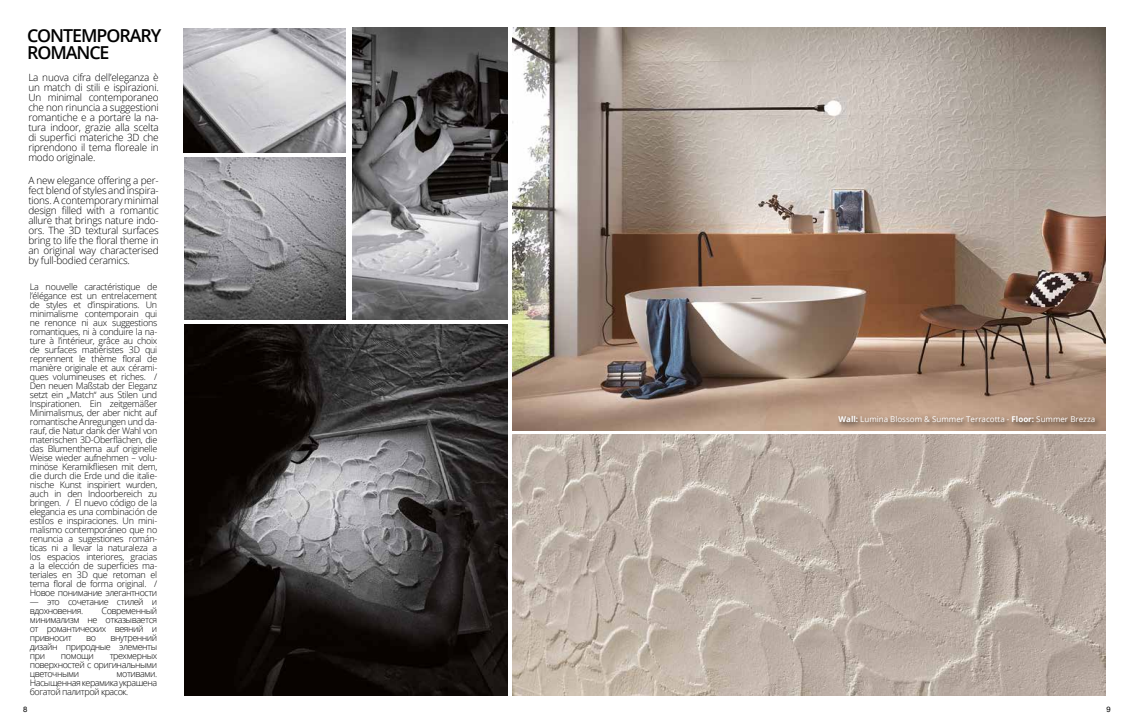
<style>
.page{position:relative;width:1134px;height:723px;background:#fff}
.page>*{position:absolute;margin:0;border:0;box-sizing:border-box;transform-origin:0 0}
.t1{font:600 17.8px/17.1px "Open Sans";letter-spacing:-.06em;color:#000}
.t2{font:300 10px/10px "Open Sans";letter-spacing:-.02em;color:#000;text-align:justify}
.t3{font:300 9px/9px "Open Sans";letter-spacing:-.05em;color:#000;text-align:justify}
.t4{font:8px "Open Sans";color:#fff}
.t5{font:7.7px "Helvetica Neue LT Com";color:#000}
.s1{font-weight:700}
</style>
<div class="page">
<img style="left:513px;top:27px;width:593px;height:403px">
<img style="left:184px;top:325px;width:323px;height:370px">
<img style="left:184px;top:158px;width:162px;height:161px">
<img style="left:352px;top:27px;width:155px;height:292px">
<img style="left:184px;top:28px;width:162px;height:124px">
<div style="left:836px;top:413px;width:266px;height:17px;background:#000;opacity:.75"></div>
<img style="left:513px;top:435px;width:592px;height:260px">
<h1 class="t1" style="left:27px;top:27px;width:136px">CONTEMPORARY<br>ROMANCE</h1>
<p class="t2" style="left:28px;top:72px;width:132px">La nuova cifra dell’eleganza è un match di stili e ispirazioni.<br>Un minimal contemporaneo che non rinuncia a suggestioni romantiche e a portare la na&shy;tura indoor, grazie alla scelta di superfici materiche 3D che riprendono il tema floreale in modo originale.</p>
<p class="t2" style="left:28px;top:175px;width:132px">A new elegance offering a per&shy;fect blend of styles and inspira&shy;tions. A contemporary minimal design filled with a romantic allure that brings nature indo&shy;ors. The 3D textural surfaces bring to life the floral theme in an original way characterised by full-bodied ceramics.</p>
<p class="t3" style="left:30px;top:281px;width:129px">La nouvelle caractéristique de l’élégance est un entrelacement de styles et d’inspirations. Un minimalisme contemporain qui ne renonce ni aux suggestions romantiques, ni à conduire la na&shy;ture à l’intérieur, grâce au choix de surfaces matiéristes 3D qui reprennent le thème floral de manière originale et aux cérami&shy;ques volumineuses et riches. / Den neuen Maßstab der Eleganz setzt ein „Match“ aus Stilen und Inspirationen. Ein zeitgemäßer Minimalismus, der aber nicht auf romantische Anregungen und da&shy;rauf, die Natur dank der Wahl von materischen 3D-Oberflächen, die das Blumenthema auf originelle Weise wieder aufnehmen – volu&shy;minöse Keramikfliesen mit dem, die durch die Erde und die italie&shy;nische Kunst inspiriert wurden, auch in den Indoorbereich zu bringen. / El nuevo código de la elegancia es una combinación de estilos e inspiraciones. Un mini&shy;malismo contemporáneo que no renuncia a sugestiones román&shy;ticas ni a llevar la naturaleza a los espacios interiores, gracias a la elección de superficies ma&shy;teriales en 3D que retoman el tema floral de forma original. / Новое понимание элегантности</p>
<p class="t3" style="left:30px;top:596px;width:129px">— это сочетание стилей и вдохновения.</p>
<p class="t3" style="left:30px;top:605px;width:129px;text-indent:72px">Современный минимализм не отказывается от романтических веяний и привносит</p>
<p class="t3" style="left:30px;top:632px;width:129px;text-indent:81px">внутренний дизайн природные элементы при</p>
<p class="t3" style="left:86px;top:632px;width:11px">во</p>
<p class="t3" style="left:30px;top:650px;width:129px;text-indent:80px">трехмерных поверхностей с оригинальными цветочными</p>
<p class="t3" style="left:61px;top:650px;width:34px">помощи</p>
<p class="t3" style="left:30px;top:668px;width:129px;text-indent:87px">мотивами.<br>Насыщенная керамика украшена богатой палитрой красок.</p>
<p class="t4" style="left:838px;top:414px;width:258px"><span class="s1">Wall:</span> Lumina Blossom &amp; Summer Terracotta - <span class="s1">Floor:</span> Summer Brezza</p>
<p class="t5" style="left:23px;top:704px;width:6px">8</p>
<p class="t5" style="left:1106px;top:704px;width:6px">9</p>
</div>
